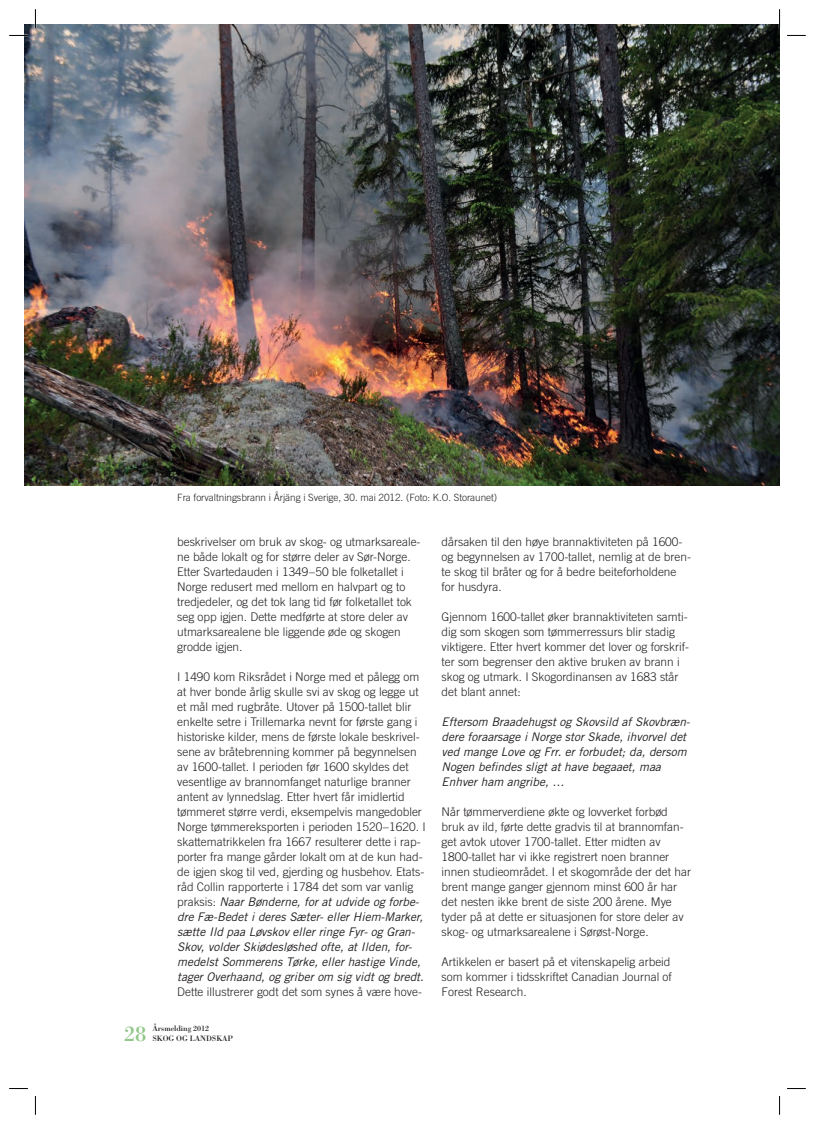
<style>
.page{position:relative;width:815px;height:1124px;background:#fff}
.page>*{position:absolute;margin:0;border:0;box-sizing:border-box;transform-origin:0 0}
.t1{font:22.5px "Bodoni";color:#92c889}
.t2{font:300 11.88px/15px "Trade Gothic";color:#231f20}
.t3{font:italic 11.88px/15px "Trade Gothic";color:#231f20}
.t4{font:300 10px "Trade Gothic";letter-spacing:-.005em;color:#231f20}
.t5{font:8.12px/10px "Bodoni";letter-spacing:-.005em;color:#231f20}
.s1{font-weight:400;font-style:italic}
</style>
<div class="page">
<img style="left:25px;top:25px;width:755px;height:460px">
<svg style="left:9px;top:35px;width:19px;height:1px"></svg>
<svg style="left:787px;top:35px;width:19px;height:1px"></svg>
<svg style="left:9px;top:1088px;width:19px;height:1px"></svg>
<svg style="left:787px;top:1088px;width:19px;height:1px"></svg>
<svg style="left:35px;top:9px;width:1px;height:19px"></svg>
<svg style="left:35px;top:1096px;width:1px;height:18px"></svg>
<svg style="left:779px;top:9px;width:1px;height:19px"></svg>
<svg style="left:779px;top:1096px;width:1px;height:18px"></svg>
<p class="t4" style="left:177px;top:491px;width:322px">Fra forvaltningsbrann i Årjäng i Sverige, 30. mai 2012. (Foto: K.O. Storaunet)</p>
<p class="t2" style="left:177px;top:534px;width:245px">beskrivelser om bruk av skog- og utmarksareale&shy;ne både lokalt og for større deler av Sør-Norge.<br>Etter Svartedauden i 1349–50 ble folketallet i Norge redusert med mellom en halvpart og to tredjedeler, og det tok lang tid før folketallet tok seg opp igjen. Dette medførte at store deler av utmarksarealene ble liggende øde og skogen grodde igjen.</p>
<p class="t2" style="left:177px;top:669px;width:250px">I 1490 kom Riksrådet i Norge med et pålegg om at hver bonde årlig skulle svi av skog og legge ut et mål med rugbråte. Utover på 1500-tallet blir enkelte setre i Trillemarka nevnt for første gang i historiske kilder, mens de første lokale beskrivel&shy;sene av bråtebrenning kommer på begynnelsen av 1600-tallet. I perioden før 1600 skyldes det vesentlige av brannomfanget naturlige branner antent av lynnedslag. Etter hvert får imidlertid tømmeret større verdi, eksempelvis mangedobler Norge tømmereksporten i perioden 1520–1620. I skattematrikkelen fra 1667 resulterer dette i rap&shy;porter fra mange gårder lokalt om at de kun had&shy;de igjen skog til ved, gjerding og husbehov. Etats&shy;råd Collin rapporterte i 1784 det som var vanlig praksis: <span class="s1">Naar Bønderne, for at udvide og forbe&shy;dre Fæ-Bedet i deres Sæter- eller Hiem-Marker, sætte Ild paa Løvskov eller ringe Fyr- og Gran-Skov, volder Skiødesløshed ofte, at Ilden, for&shy;medelst Sommerens Tørke, eller hastige Vinde, tager Overhaand, og griber om sig vidt og bredt.</span></p>
<p class="t2" style="left:177px;top:984px;width:246px">Dette illustrerer godt det som synes å være hove-</p>
<h1 class="t1" style="left:124px;top:1019px;width:24px">28</h1>
<p class="t5" style="left:152px;top:1023px;width:82px">ÅRSMELDING 2012<br>SKOG OG LANDS KAP</p>
<p class="t2" style="left:442px;top:533px;width:251px">dårsaken til den høye brannaktiviteten på 1600- og begynnelsen av 1700-tallet, nemlig at de bren&shy;te skog til bråter og for å bedre beiteforholdene for husdyra.</p>
<p class="t2" style="left:442px;top:608px;width:249px">Gjennom 1600-tallet øker brannaktiviteten samti&shy;dig som skogen som tømmerressurs blir stadig viktigere. Etter hvert kommer det lover og forskrif&shy;ter som begrenser den aktive bruken av brann i skog og utmark. I Skogordinansen av 1683 står det blant annet:</p>
<p class="t3" style="left:442px;top:713px;width:250px">Eftersom Braadehugst og Skovsild af Skovbræn&shy;dere foraarsage i Norge stor Skade, ihvorvel det ved mange Love og Frr. er forbudet; da, dersom Nogen befindes sligt at have begaaet, maa Enhver ham angribe, …</p>
<p class="t2" style="left:442px;top:803px;width:251px">Når tømmerverdiene økte og lovverket forbød bruk av ild, førte dette gradvis til at brannomfan&shy;get avtok utover 1700-tallet. Etter midten av 1800-tallet har vi ikke registrert noen branner innen studieområdet. I et skogområde der det har brent mange ganger gjennom minst 600 år har det nesten ikke brent de siste 200 årene. Mye tyder på at dette er situasjonen for store deler av skog- og utmarksarealene i Sørøst-Norge.</p>
<p class="t2" style="left:442px;top:953px;width:232px;text-align:justify">Artikkelen er basert på et vitenskapelig arbeid som kommer i tidsskriftet Canadian Journal of Forest Research.</p>
</div>
